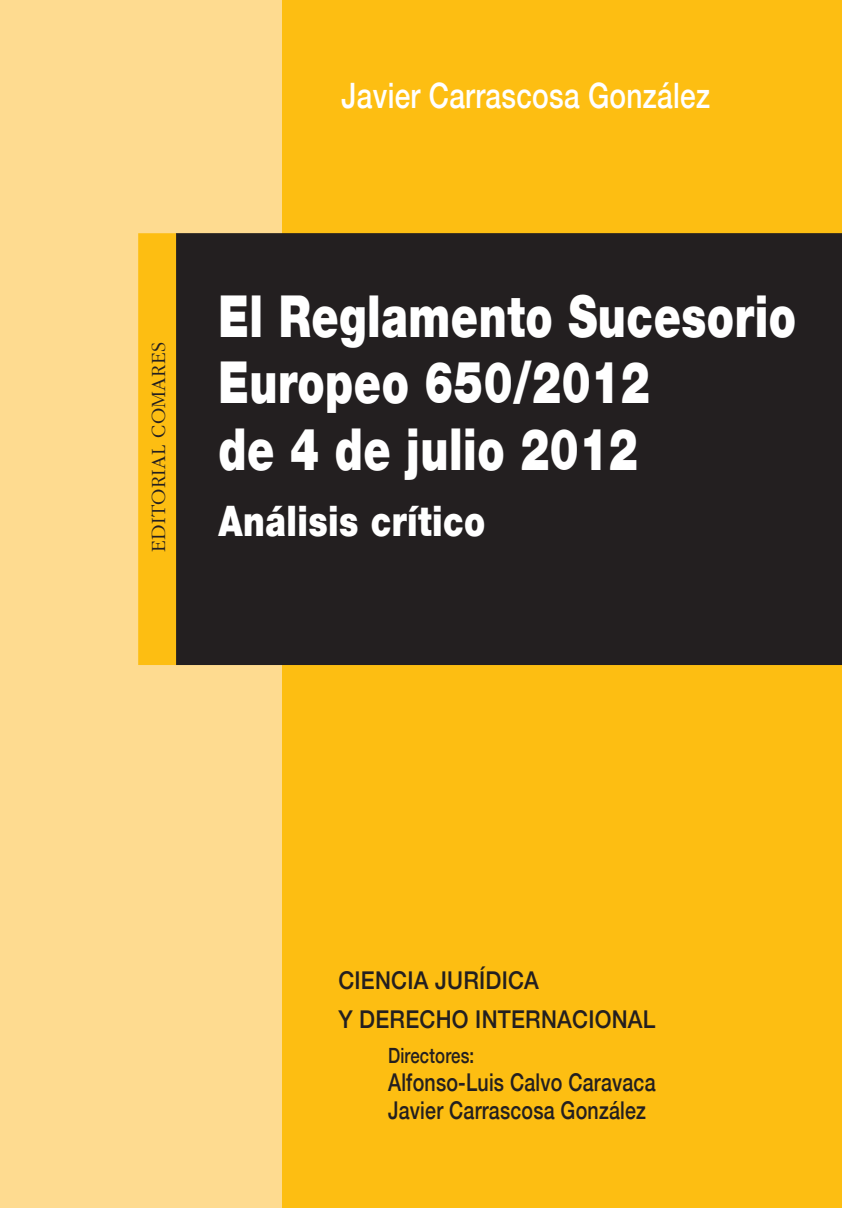
<style>
.page{position:relative;width:842px;height:1208px;background:#fff}
.page>*{position:absolute;margin:0;border:0;box-sizing:border-box;transform-origin:0 0}
.t1{font:900 57.75px/66.5px "Helvetica 95";letter-spacing:.015em;color:#fff;scale:.75 1}
.t2{font:900 42px "Helvetica 95";letter-spacing:.015em;color:#fff;scale:.8 1}
.t3{font:500 35px "Helvetica 65";letter-spacing:.01em;color:#fff;scale:.8 1}
.t4{font:500 24.5px/28px "Helvetica 65";letter-spacing:.01em;color:#231f20;scale:.8 1}
.t5{font:500 24.5px "Helvetica 65";letter-spacing:.01em;color:#231f20;scale:.9 1}
.t6{font:300 21px "Garamond";letter-spacing:.015em;color:#231f20}
.t7{font:500 21px "Helvetica 65";letter-spacing:.01em;color:#231f20;scale:.8 1}
</style>
<div class="page">
<div style="left:282px;top:0;width:559px;height:1207px;background:#fdbe12"></div>
<div style="left:0;top:0;width:282px;height:1207px;background:#fedb90"></div>
<div style="left:176px;top:233px;width:665px;height:432px;background:#231f20"></div>
<div style="left:138px;top:233px;width:38px;height:432px;background:#fdbe12;border:2px solid #fdbe12"></div>
<svg style="left:840px;top:1202px;width:2px;height:6px"></svg>
<p class="t3" style="left:341px;top:75px;width:462px">Javier Carrascosa González</p>
<p class="t6" style="left:147px;top:552px;width:211px;rotate:-90deg">EDITORIAL COMARES</p>
<p class="t1" style="left:218px;top:282px;width:771px">El Reglamento Sucesorio<br>Europeo 650/2012<br>de 4 de julio 2012</p>
<p class="t2" style="left:218px;top:496px;width:335px">Análisis crítico</p>
<p class="t5" style="left:338px;top:965px;width:224px">CIENCIA JURÍDICA</p>
<p class="t5" style="left:338px;top:1004px;width:354px">Y DERECHO INTERNACIONAL</p>
<p class="t7" style="left:388px;top:1043px;width:109px">Directores:</p>
<p class="t4" style="left:388px;top:1068px;width:336px">Alfonso-Luis Calvo Caravaca<br>Javier Carrascosa González</p>
</div>
